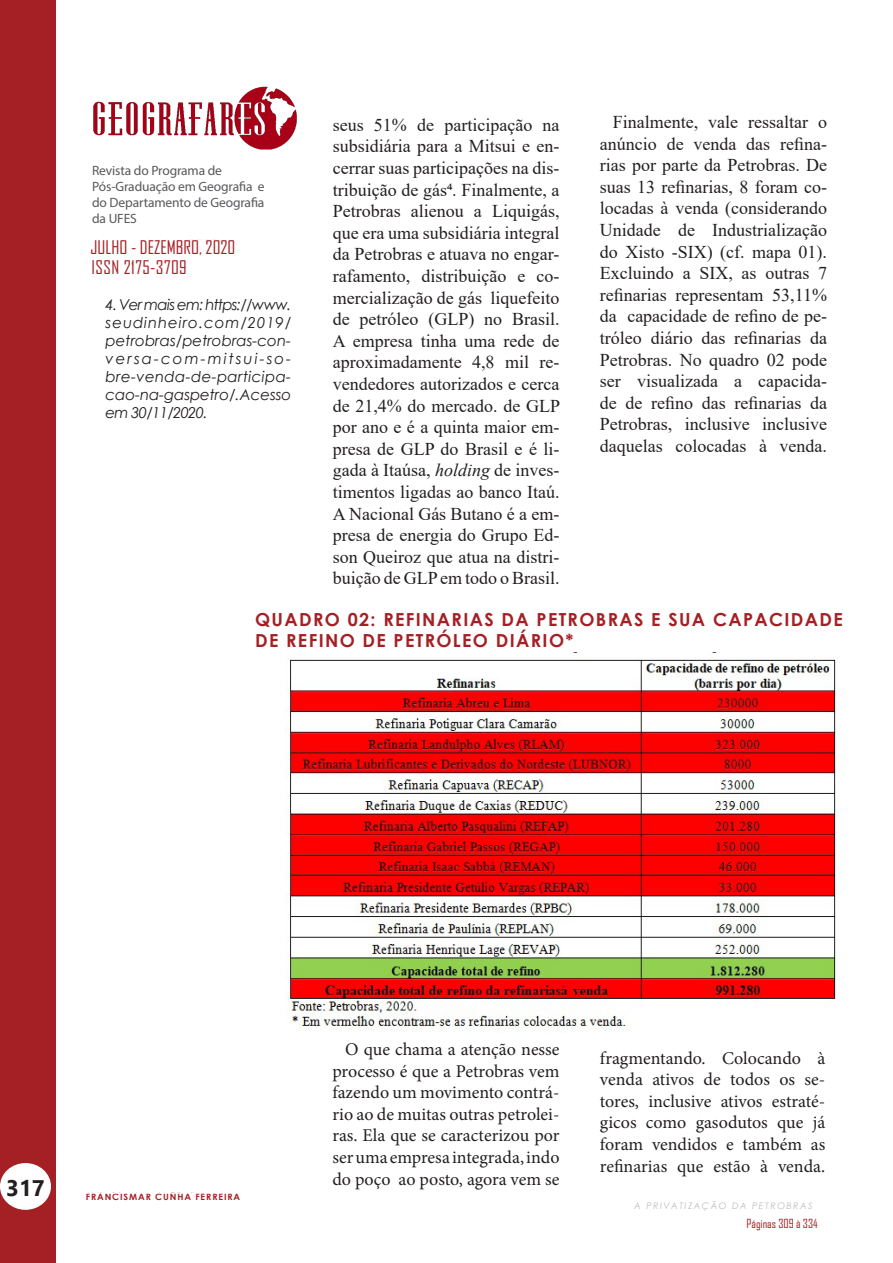
<style>
.page{position:relative;width:893px;height:1263px;background:#fff}
.page>*{position:absolute;margin:0;border:0;box-sizing:border-box;transform-origin:0 0}
.t1{font:700 22.5px "Gadugi";color:#231f20}
.Corpo_do_Texto_Ofici{font:18px/21.6px "Times New Roman";color:#231f20;text-align:justify}
.t2{font:18px/21.6px "Minion Pro";color:#231f20;text-align:justify}
.TÍTULO_CENTURY{font:700 18px/21.6px "Century Gothic";letter-spacing:.075em;color:#a52025}
.t3{font:18px/21.6px "Agency FB";letter-spacing:.025em;color:#a52025}
.t4{font:18px "Agency FB";color:#a52025}
.t5{font:700 18px "Segoe UI";color:#231f20}
.t6{font:italic 15px/18px "Century Gothic";letter-spacing:-.005em;color:#231f20;text-align:justify}
.t7{font:13.5px/16.2px "Myriad Pro";letter-spacing:-.01em;color:#57585a}
.t8{font:12px "Agency FB";color:#a52025}
.t9{font:12px "Agency FB";color:#a52125}
.t10{font:9px "Century Gothic";color:#a52025}
.t11{font:italic 9px "Century Gothic";letter-spacing:.16em;color:#bcbdc0}
.t12{font:700 9px "Century Gothic";letter-spacing:.1em;color:#a52025}
.s1{font-style:italic}
</style>
<div class="page">
<div style="left:0;top:0;width:55px;height:1263px;background:#a52025"></div>
<div style="left:1px;top:1164px;width:49px;height:45px;background:#fff;border-radius:50%"></div>
<div style="left:0;top:1163px;width:51px;height:47px;border:2px solid #fff;border-radius:50%"></div>
<img style="left:93px;top:86px;width:204px;height:64px">
<hr style="left:0;top:0;width:1px;height:1263px;background:#a52025">
<div style="left:10px;top:1175px;width:36px;height:20px;background:#fff"></div>
<img style="left:285px;top:653px;width:552px;height:379px">
<p class="t7" style="left:92px;top:162px;width:174px">Revista do Programa de<br>Pós-Graduação em Geografia e do Departamento de Geografia da UFES</p>
<p class="t3" style="left:92px;top:235px;width:120px;text-indent:7px">aneiro-Junho, 202<br>ISSN 2175-3709</p>
<p class="t4" style="left:91px;top:237px;width:146px">JULHO - DEZEMBRO, 2020</p>
<p class="t6" style="left:106px;top:295px;width:187px">4. Ver mais em: https://www. seudinheiro.com/2019/ petrobras/petrobras-con&shy;versa-com-mitsui-so&shy;bre-venda-de-participa&shy;cao-na-gaspetro/.Acesso em 30/11/2020.</p>
<p class="Corpo_do_Texto_Ofici" style="left:333px;top:113px;width:229px">seus 51% de participação na subsidiária para a Mitsui e en&shy;cerrar suas participações na dis&shy;tribuição de gás4. Finalmente, a Petrobras alienou a Liquigás, que era uma subsidiária integral da Petrobras e atuava no engar&shy;rafamento, distribuição e co&shy;mercialização de gás liquefeito de petróleo (GLP) no Brasil.<br>A empresa tinha uma rede de aproximadamente 4,8 mil re&shy;vendedores autorizados e cerca de 21,4% do mercado. de GLP por ano e é a quinta maior em&shy;presa de GLP do Brasil e é li&shy;gada à Itaúsa, <span class="s1">holding</span> de inves&shy;timentos ligadas ao banco Itaú.<br>A Nacional Gás Butano é a em&shy;presa de energia do Grupo Ed&shy;son Queiroz que atua na distri&shy;buição de GLP em todo o Brasil.</p>
<p class="Corpo_do_Texto_Ofici" style="left:600px;top:111px;width:229px;text-indent:13px">Finalmente, vale ressaltar o anúncio de venda das refina&shy;rias por parte da Petrobras. De suas 13 refinarias, 8 foram co&shy;locadas à venda (considerando Unidade de Industrialização do Xisto -SIX) (cf. mapa 01).<br>Excluindo a SIX, as outras 7 refinarias representam 53,11% da capacidade de refino de pe&shy;tróleo diário das refinarias da Petrobras. No quadro 02 pode ser visualizada a capacida&shy;de de refino das refinarias da Petrobras, inclusive inclusive daquelas colocadas à venda.</p>
<p class="TÍTULO_CENTURY" style="left:255px;top:607px;width:589px">QUADRO 02: REFINARIAS DA PETROBRAS E SUA CAPACIDADE<br>DE REFINO DE PETRÓLEO DIÁRIO*</p>
<p class="t5" style="left:11px;top:1168px;width:33px">141</p>
<p class="t1" style="left:6px;top:1174px;width:40px">317</p>
<p class="t10" style="left:85px;top:1190px;width:118px">Aldineide Alves de Oliveira</p>
<p class="t12" style="left:86px;top:1190px;width:156px">FRANCISMAR CUNHA FERREIRA</p>
<p class="t2" style="left:332px;top:1038px;width:229px;text-indent:13px">O que chama a atenção nesse processo é que a Petrobras vem fazendo um movimento contrá&shy;rio ao de muitas outras petrolei&shy;ras. Ela que se caracterizou por ser uma empresa integrada, indo do poço ao posto, agora vem se</p>
<p class="t2" style="left:600px;top:1047px;width:227px">fragmentando. Colocando à venda ativos de todos os se&shy;tores, inclusive ativos estraté&shy;gicos como gasodutos que já foram vendidos e também as refinarias que estão à venda.</p>
<p class="t9" style="left:747px;top:1216px;width:73px">Páginas 309 à 334</p>
<p class="t11" style="left:634px;top:1199px;width:180px">A PRIVATIZAÇÃO DA PETROBRAS</p>
<p class="t8" style="left:742px;top:1213px;width:67px">Páginas 133 à 154</p>
</div>
